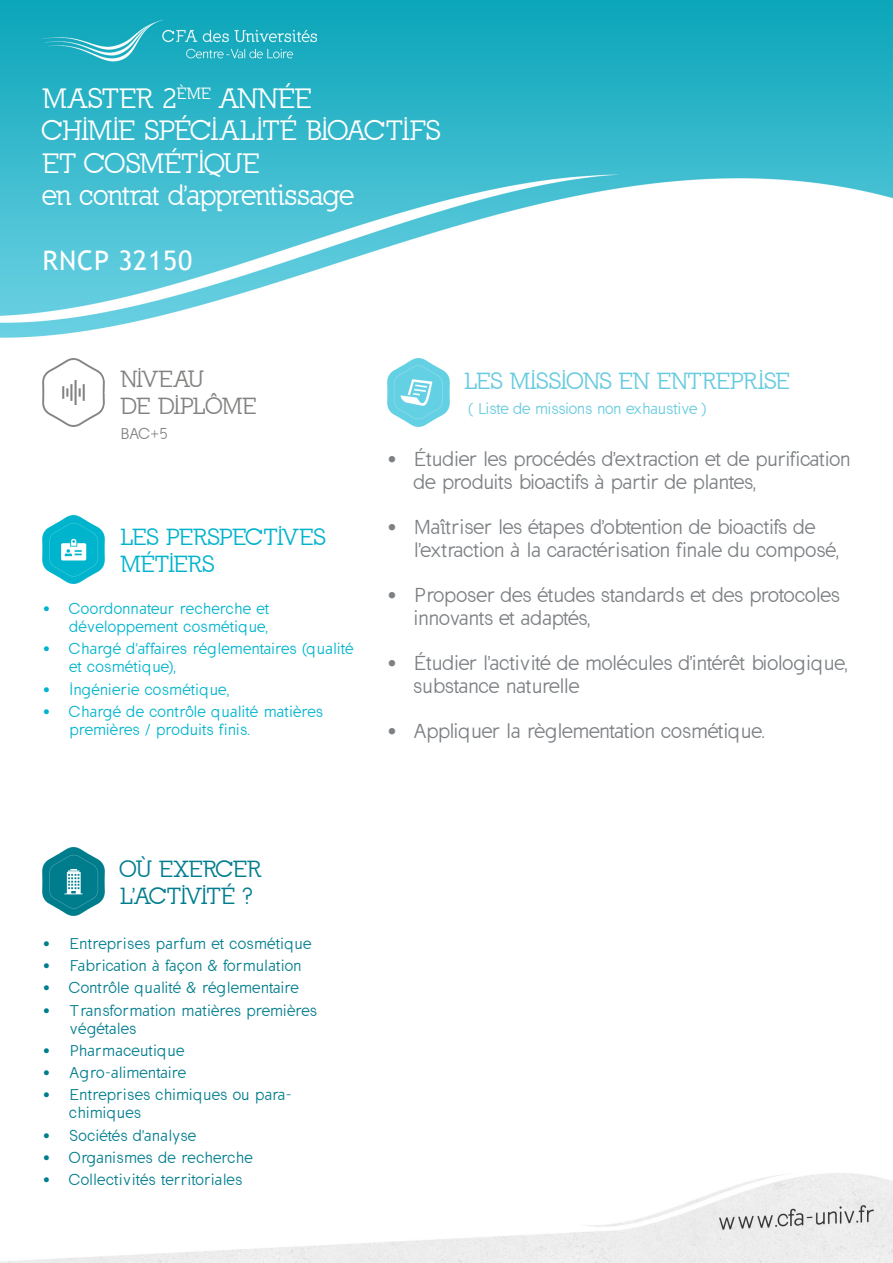
<style>
.page{position:relative;width:893px;height:1263px;background:#fff}
.page>*{position:absolute;margin:0;border:0;box-sizing:border-box;transform-origin:0 0}
.t1{font:27px "California";color:#fff}
.t2{font:27px "California";letter-spacing:.02em;color:#fff}
.t3{font:27px "California";letter-spacing:.025em;color:#fff}
.t4{font:27px "Trebuchet MS";letter-spacing:.03em;color:#fff}
.t5{font:22.5px "California";color:#67cbdf}
.t6{font:22.5px "California";color:#03b3cc}
.t7{font:22.5px/27px "California";color:#007d8e}
.t8{font:22.5px "California";color:#828281}
.t9{font:19.5px/23.4px "California Sans";letter-spacing:.025em;color:#7d8184}
.t10{font:15px/18px "California Sans";letter-spacing:.03em;color:#007d8d}
.t11{font:15px/18px "California Sans";letter-spacing:.03em;color:#00b4cd}
.t12{font:15px "California Sans";letter-spacing:.055em;color:#007d8d}
.t13{font:15px "California Sans";letter-spacing:.025em;color:#67cbdf}
.t14{font:15px "California Sans";letter-spacing:.055em;color:#00b4cd}
.t15{font:15px "California Sans";letter-spacing:.06em;color:#007d8d}
.t16{font:15px "California Sans";color:#828281}
</style>
<div class="page">
<img style="left:0;top:0;width:893px;height:1263px">
<img style="left:43px;top:358px;width:62px;height:69px">
<img style="left:43px;top:515px;width:62px;height:69px">
<img style="left:43px;top:847px;width:62px;height:69px">
<img style="left:387px;top:358px;width:62px;height:69px">
<p class="t2" style="left:43px;top:83px;width:271px">MASTER 2<sup>ÈME</sup> ANNÉE</p>
<p class="t1" style="left:43px;top:115px;width:399px">CHIMIE SPÉCI ALITÉ BIOACTIFS</p>
<p class="t3" style="left:43px;top:147px;width:219px">ET COSMÉTIQUE</p>
<p class="t1" style="left:43px;top:180px;width:313px">en contrat d'apprentissage</p>
<p class="t4" style="left:43px;top:244px;width:151px">RNCP 32150</p>
<p class="t8" style="left:120px;top:366px;width:85px">NIVEAU</p>
<p class="t8" style="left:120px;top:393px;width:138px">DE DIPLÔME</p>
<p class="t16" style="left:120px;top:425px;width:49px">BAC+5</p>
<p class="t5" style="left:464px;top:368px;width:327px">LES MISSIONS EN ENTREPRISE</p>
<p class="t13" style="left:469px;top:400px;width:239px">( Liste de missions non exhaustive )</p>
<p class="t6" style="left:120px;top:524px;width:206px">LES PERSPECTIVES</p>
<p class="t6" style="left:120px;top:551px;width:95px">MÉTIERS</p>
<p class="t11" style="left:43px;top:600px;width:228px;text-align:right">• Coordonnateur recherche et développement cosmétique,</p>
<p class="t11" style="left:70px;top:640px;width:285px;text-indent:-27px">• Chargé d'affaires réglementaires (qualité et cosmétique),</p>
<p class="t14" style="left:43px;top:681px;width:188px">• Ingénierie cosmétique,</p>
<p class="t11" style="left:70px;top:703px;width:255px;text-indent:-27px">• Chargé de contrôle qualité matières premières / produits finis.</p>
<p class="t9" style="left:414px;top:447px;width:438px;text-indent:-27px">• Étudier les procédés d'extraction et de purification de produits bioactifs à partir de plantes,</p>
<p class="t9" style="left:414px;top:515px;width:427px;text-indent:-27px">• Maîtriser les étapes d'obtention de bioactifs de l'extraction à la caractérisation finale du composé,</p>
<p class="t9" style="left:414px;top:583px;width:427px;text-indent:-27px">• Proposer des études standards et des protocoles innovants et adaptés,</p>
<p class="t9" style="left:414px;top:651px;width:435px;text-indent:-27px">• Étudier l'activité de molécules d'intérêt biologique, substance naturelle</p>
<p class="t9" style="left:387px;top:719px;width:379px">• Appliquer la règlementation cosmétique.</p>
<p class="t7" style="left:120px;top:855px;width:142px">OÙ EXERCER<br>L'ACTIVITÉ ?</p>
<p class="t12" style="left:43px;top:935px;width:270px">• Entreprises parfum et cosmétique</p>
<p class="t10" style="left:43px;top:957px;width:260px">• Fabrication à façon &amp; formulation</p>
<p class="t10" style="left:43px;top:979px;width:257px">• Contrôle qualité &amp; réglementaire</p>
<p class="t10" style="left:70px;top:1001px;width:248px;text-indent:-27px">• T ransformation matières premières végétales</p>
<p class="t15" style="left:43px;top:1042px;width:143px">• Pharmaceutique</p>
<p class="t10" style="left:43px;top:1064px;width:145px">• Agro-alimentaire</p>
<p class="t10" style="left:70px;top:1086px;width:224px;text-indent:-27px">• Entreprises chimiques ou para&shy;chimiques</p>
<p class="t10" style="left:43px;top:1126px;width:155px">• Sociétés d'analyse</p>
<p class="t10" style="left:43px;top:1149px;width:211px">• Organismes de recherche</p>
<p class="t10" style="left:43px;top:1171px;width:201px">• Collectivités territoriales</p>
</div>
